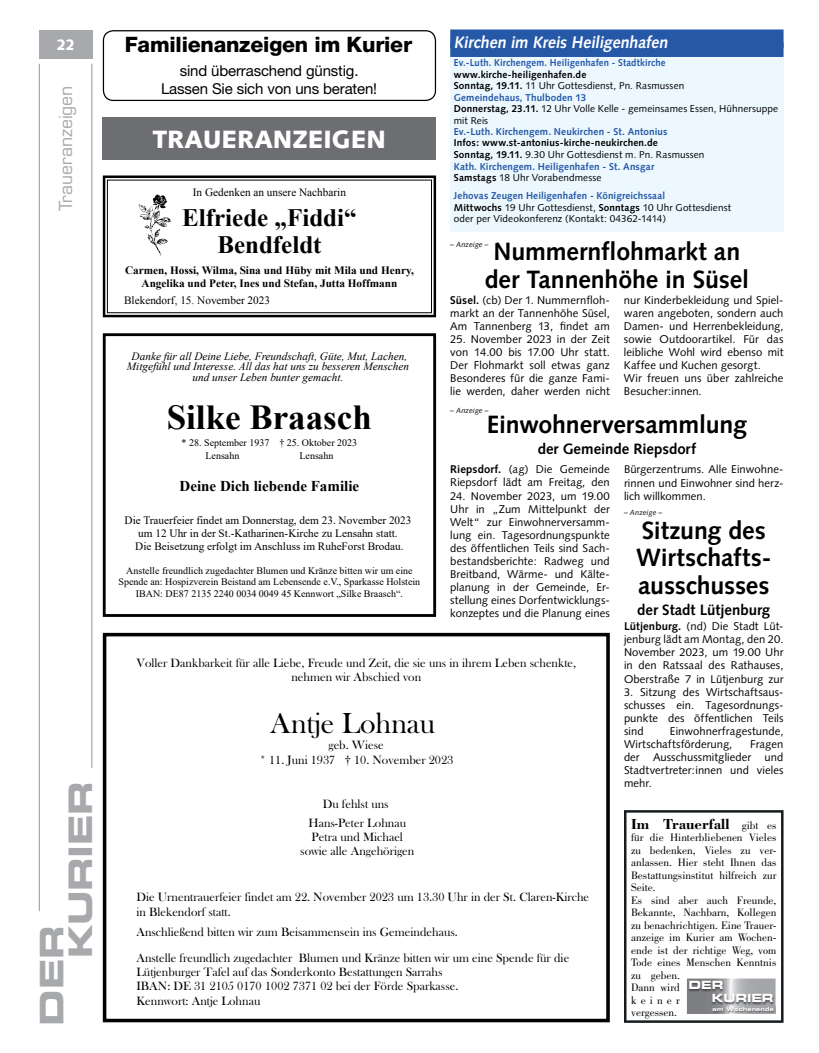
<style>
.page{position:relative;width:819px;height:1053px;background:#fff}
.page>*{position:absolute;margin:0;border:0;box-sizing:border-box;transform-origin:0 0}
.t1{font:700 35px "Times New Roman";color:#000}
.t2{font:32.5px/28.9px "Eurostile LT Std Bold Ex 2";letter-spacing:-.01em;color:#a7a9ac}
.t3{font:30px "Cairo Font 0 0";color:#000}
.t4{font:700 25px/27.5px "Syntax LT Std";letter-spacing:-.005em;color:#000;text-align:center}
.t5{font:700 25px/27.1px "Times New Roman";color:#000;text-align:center}
.t6{font:900 25px "Syntax";color:#fff}
.t7{font:800 21.25px "Helvetica Neue";letter-spacing:-.01em;color:#000}
.t8{font:17.5px "Eurostile LT Std";color:#a7a9ac}
.t9{font:700 16.88px "Syntax";color:#fff;scale:.95 1}
.t10{font:15px/18px "Helvetica Neue";letter-spacing:-.01em;color:#000;text-align:center}
.t11{font:700 15px "Syntax LT Std";color:#000}
.t12{font:700 15px "Times New Roman";color:#000}
.t13{font:700 15px "Bodoni Std";color:#000}
.t14{font:900 15px "Syntax LT Std";color:#fff}
.t15{font:12.5px/14.2px "Cairo Font 0 0";color:#000;text-align:center}
.t16{font:11.25px/13px "Syntax";letter-spacing:.005em;color:#000;text-align:justify}
.t17{font:11.25px/12.5px "Bodoni Std";color:#000}
.t18{font:11.25px/12.9px "Times New Roman";color:#000;text-align:center}
.t19{font:italic 11.25px/10.6px "Times New Roman";color:#000;text-align:center}
.t20{font:700 11.25px/13.5px "Times New Roman";color:#000;text-align:center}
.t21{font:11.25px "Times New Roman";color:#000}
.t22{font:11.25px/12.9px "Eurostile LT Std Bold Ex 2";letter-spacing:-.01em;color:#fff}
.t23{font:700 10px/11.2px "Syntax";letter-spacing:.015em;color:#2658a8}
.t24{font:10px/11.5px "Times New Roman";color:#000}
.t25{font:10px/11.2px "Syntax";letter-spacing:.01em;color:#000}
.t26{font:700 10px/11.2px "Syntax";letter-spacing:.015em;color:#2658a8;scale:.95 1}
.t27{font:italic 7.5px "Syntax LT Std";letter-spacing:.01em;color:#000}
.t28{font:5.38px "Eurostile Bold Extended Two";letter-spacing:.04em;color:#fff}
.s1{color:#000}
.s2{font-weight:400;color:#000}
.s3{font-family:"Syntax LT Std";color:#000}
.s4{font-family:"Syntax LT Std";font-weight:400;color:#000}
.s5{font-weight:700;color:#2658a8}
.s6{font-weight:700}
.s7{font-weight:400;font-size:11.25px}
</style>
<div class="page">
<div style="left:450px;top:31px;width:333px;height:200px;background:#ecf8fe"></div>
<hr style="left:39px;top:64px;width:1px;height:847px;background:#939598">
<hr style="left:92px;top:64px;width:1px;height:703px;background:#939598">
<div style="left:39px;top:30px;width:53px;height:29px;background:#a7a9ac"></div>
<div style="left:103px;top:333px;width:333px;height:284px;border:3px solid #000"></div>
<svg style="left:103px;top:175px;width:333px;height:142px"></svg>
<div style="left:107px;top:180px;width:325px;height:133px;border:1px solid #000"></div>
<img style="left:139px;top:194px;width:31px;height:61px">
<div style="left:103px;top:632px;width:506px;height:390px;border:4px solid #000"></div>
<div style="left:450px;top:29px;width:333px;height:19px;background:#2658a8"></div>
<div style="left:450px;top:42px;width:333px;height:15px;background:#2658a8"></div>
<div style="left:103px;top:117px;width:333px;height:42px;background:#6d6e71"></div>
<div style="left:103px;top:30px;width:333px;height:71px;border:1px solid #000;border-radius:10px"></div>
<svg style="left:624px;top:810px;width:159px;height:212px"></svg>
<img style="left:687px;top:980px;width:87px;height:25px">
<img style="left:711px;top:1006px;width:64px;height:7px">
<p class="t14" style="left:56px;top:36px;width:20px">22</p>
<p class="t8" style="left:55px;top:211px;width:127px;rotate:-90deg">Traueranzeigen</p>
<p class="t2" style="left:37px;top:958px;width:179px;text-indent:-67px;rotate:-90deg">DER<br>KURIER</p>
<p class="t7" style="left:125px;top:32px;width:289px">Familienanzeigen im Kurier</p>
<p class="t10" style="left:161px;top:62px;width:217px">sind überraschend günstig.<br>Lassen Sie sich von uns beraten!</p>
<p class="t6" style="left:153px;top:124px;width:234px">TRAUERANZEIGEN</p>
<p class="t21" style="left:193px;top:185px;width:155px">In Gedenken an unsere Nachbarin</p>
<p class="t5" style="left:182px;top:203px;width:176px">Elfriede „Fiddi“<br>Bendfeldt</p>
<p class="t20" style="left:125px;top:263px;width:290px">Carmen, Hossi, Wilma, Sina und Hüby mit Mila und Henry,<br>Angelika und Peter, Ines und Stefan, Jutta Hoffmann</p>
<p class="t21" style="left:124px;top:293px;width:147px">Blekendorf, 15. November 2023</p>
<p class="t19" style="left:127px;top:350px;width:283px">Danke für all Deine Liebe, Freundschaft, Güte, Mut, Lachen,<br>Mitgefühl und Interesse. All das hat uns zu besseren Menschen und unser Leben bunter gemacht.</p>
<p class="t1" style="left:167px;top:392px;width:206px">Silke Braasch</p>
<p class="t24" style="left:205px;top:435px;width:153px;line-height:13px;text-indent:-24px">* 28. September 1937 † 25. Oktober 2023<br>Lensahn</p>
<p class="t24" style="left:299px;top:449px;width:35px">Lensahn</p>
<p class="t9" style="left:454px;top:33px;width:229px">Kirchen im Kreis Heiligenhafen</p>
<p class="t26" style="left:454px;top:57px;width:244px">Ev.-Luth. Kirchengem. Heiligenhafen - Stadtkirche <span class="s1">www.kirche-heiligenhafen.de<br>Sonntag, 19.11.</span> <span class="s2">11 Uhr Gottesdienst, Pn. Rasmussen</span></p>
<p class="t23" style="left:454px;top:92px;width:326px">Gemeindehaus, Thulboden 13<br><span class="s1">Donnerstag, 23.11.</span> <span class="s2">12 Uhr Volle Kelle - gemeinsames Essen, Hühnersuppe mit Reis<br></span>Ev.-Luth. Kirchengem. Neukirchen - St. Antonius<br><span class="s1">Infos: www.st-antonius-kirche-neukirchen.de<br></span><span class="s3">Sonntag, 19.11.</span> <span class="s4">9.30 Uhr Gottesdienst m. Pn. Rasmussen</span></p>
<p class="t23" style="left:454px;top:161px;width:202px">Kath. Kirchengem. Heiligenhafen - St. Ansgar<br><span class="s3">Samstags</span> <span class="s4">18 Uhr Vorabendmesse</span></p>
<p class="t25" style="left:454px;top:190px;width:279px"><span class="s5">Jehovas Zeugen Heiligenhafen - Königreichssaal<br></span><span class="s6">Mittwochs</span> 19 Uhr Gottesdienst, <span class="s6">Sonntags</span> 10 Uhr Gottesdienst oder per Videokonferenz (Kontakt: 04362-1414)</p>
<p class="t4" style="left:484px;top:238px;width:266px">Nummernflohmarkt an der Tannenhöhe in Süsel</p>
<p class="t27" style="left:450px;top:240px;width:40px">– Anzeige –</p>
<p class="t16" style="left:450px;top:293px;width:161px"><span class="s6">Süsel.</span> (cb) Der 1. Nummernfloh&shy;markt an der Tannenhöhe Süsel, Am Tannenberg 13, findet am</p>
<p class="t16" style="left:450px;top:332px;width:161px">25. November 2023 in der Zeit von 14.00 bis 17.00 Uhr statt.<br>Der Flohmarkt soll etwas ganz Besonderes für die ganze Fami&shy;lie werden, daher werden nicht</p>
<p class="t16" style="left:624px;top:293px;width:161px;text-align:left">nur Kinderbekleidung und Spiel&shy;waren angeboten, sondern auch<br>Damen- und Herrenbekleidung, sowie Outdoorartikel. Für das leibliche Wohl wird ebenso mit<br>Kaffee und Kuchen gesorgt.<br>Wir freuen uns über zahlreiche<br>Besucher:innen.</p>
<p class="t27" style="left:450px;top:406px;width:40px">– Anzeige –</p>
<p class="t4" style="left:486px;top:410px;width:262px">Einwohnerversammlung</p>
<p class="t11" style="left:537px;top:440px;width:160px">der Gemeinde Riepsdorf</p>
<p class="t12" style="left:180px;top:475px;width:181px">Deine Dich liebende Familie</p>
<p class="t18" style="left:124px;top:513px;width:288px">Die Trauerfeier findet am Donnerstag, dem 23. November 2023 um 12 Uhr in der St.-Katharinen-Kirche zu Lensahn statt.<br>Die Beisetzung erfolgt im Anschluss im RuheForst Brodau.</p>
<p class="t24" style="left:118px;top:564px;width:303px;text-align:center">Anstelle freundlich zugedachter Blumen und Kränze bitten wir um eine<br>Spende an: Hospizverein Beistand am Lebensende e.V., Sparkasse Holstein<br>IBAN: DE87 2135 2240 0034 0049 45 Kennwort „Silke Braasch“.</p>
<p class="t16" style="left:450px;top:463px;width:161px"><span class="s6">Riepsdorf.</span> (ag) Die Gemeinde<br>Riepsdorf lädt am Freitag, den</p>
<p class="t16" style="left:450px;top:489px;width:161px">24. November 2023, um 19.00<br>Uhr in „Zum Mittelpunkt der Welt“ zur Einwohnerversamm&shy;lung ein. Tagesordnungspunkte des öffentlichen Teils sind Sach&shy;bestandsberichte: Radweg und Breitband, Wärme- und Kälte&shy;planung in der Gemeinde, Er&shy;stellung eines Dorfentwicklungs&shy;konzeptes und die Planung eines</p>
<p class="t15" style="left:136px;top:657px;width:441px">Voller Dankbarkeit für alle Liebe, Freude und Zeit, die sie uns in ihrem Leben schenkte, nehmen wir Abschied von</p>
<p class="t3" style="left:270px;top:712px;width:166px">Antje Lohnau</p>
<p class="t15" style="left:260px;top:737px;width:195px;line-height:15.4px">geb. Wiese<br>* 11. Juni 1937 † 10. November 2023</p>
<p class="t15" style="left:308px;top:795px;width:99px;line-height:18.6px">Du fehlst uns<br>Hans-Peter Lohnau</p>
<p class="t15" style="left:300px;top:830px;width:115px">Petra und Michael sowie alle Angehörigen</p>
<p class="t15" style="left:136px;top:891px;width:454px;text-align:left">Die Urnentrauerfeier findet am 22. November 2023 um 13.30 Uhr in der St. Claren-Kirche in Blekendorf statt.</p>
<p class="t15" style="left:136px;top:919px;width:434px;line-height:25.9px;text-align:left">Anschließend bitten wir zum Beisammensein ins Gemeindehaus.<br>Anstelle freundlich zugedachter Blumen und Kränze bitten wir um eine Spende für die</p>
<p class="t15" style="left:136px;top:965px;width:323px;text-align:left">Lütjenburger Tafel auf das Sonderkonto Bestattungen Sarrahs<br>IBAN: DE 31 2105 0170 1002 7371 02 bei der Förde Sparkasse.<br>Kennwort: Antje Lohnau</p>
<p class="t16" style="left:624px;top:463px;width:161px">Bürgerzentrums. Alle Einwohne&shy;rinnen und Einwohner sind herz&shy;lich willkommen.</p>
<p class="t27" style="left:624px;top:508px;width:40px">– Anzeige –</p>
<p class="t4" style="left:636px;top:516px;width:137px;text-align:left">Sitzung des<br>Wirtschafts&shy;ausschusses</p>
<p class="t11" style="left:637px;top:601px;width:134px">der Stadt Lütjenburg</p>
<p class="t16" style="left:624px;top:620px;width:161px"><span class="s6">Lütjenburg.</span> (nd) Die Stadt Lüt&shy;jenburg lädt am Montag, den 20.<br>November 2023, um 19.00 Uhr in den Ratssaal des Rathauses, Oberstraße 7 in Lütjenburg zur</p>
<p class="t16" style="left:624px;top:685px;width:161px">3. Sitzung des Wirtschaftsaus&shy;schusses ein. Tagesordnungs&shy;punkte des öffentlichen Teils sind</p>
<p class="t16" style="left:624px;top:724px;width:161px;text-indent:46px">Einwohnerfragestunde,<br>Wirtschaftsförderung,</p>
<p class="t16" style="left:624px;top:737px;width:161px;text-indent:126px">Fragen der Ausschussmitglieder und Stadtvertreter:innen und vieles mehr.</p>
<p class="t13" style="left:631px;top:814px;width:147px">Im Trauerfall <span class="s7">gibt es</span></p>
<p class="t17" style="left:631px;top:831px;width:147px">für die Hinterbliebenen Vieles zu bedenken, Vieles zu ver&shy;anlassen. Hier steht Ihnen das<br>Bestattungsinstitut hilfreich zur<br>Seite.<br>Es sind aber auch Freunde,<br>Bekannte, Nachbarn, Kollegen zu benachrichtigen. Eine Trauer&shy;anzeige im Kurier am Wochen&shy;ende ist der richtige Weg, vom<br>Tode eines Menschen Kenntnis zu geben.<br>Dann wird<br>keiner<br>vergessen.</p>
<p class="t22" style="left:712px;top:978px;width:63px;text-indent:-23px">DER<br>KURIER</p>
<p class="t28" style="left:712px;top:1004px;width:63px">am Wochenende</p>
</div>
